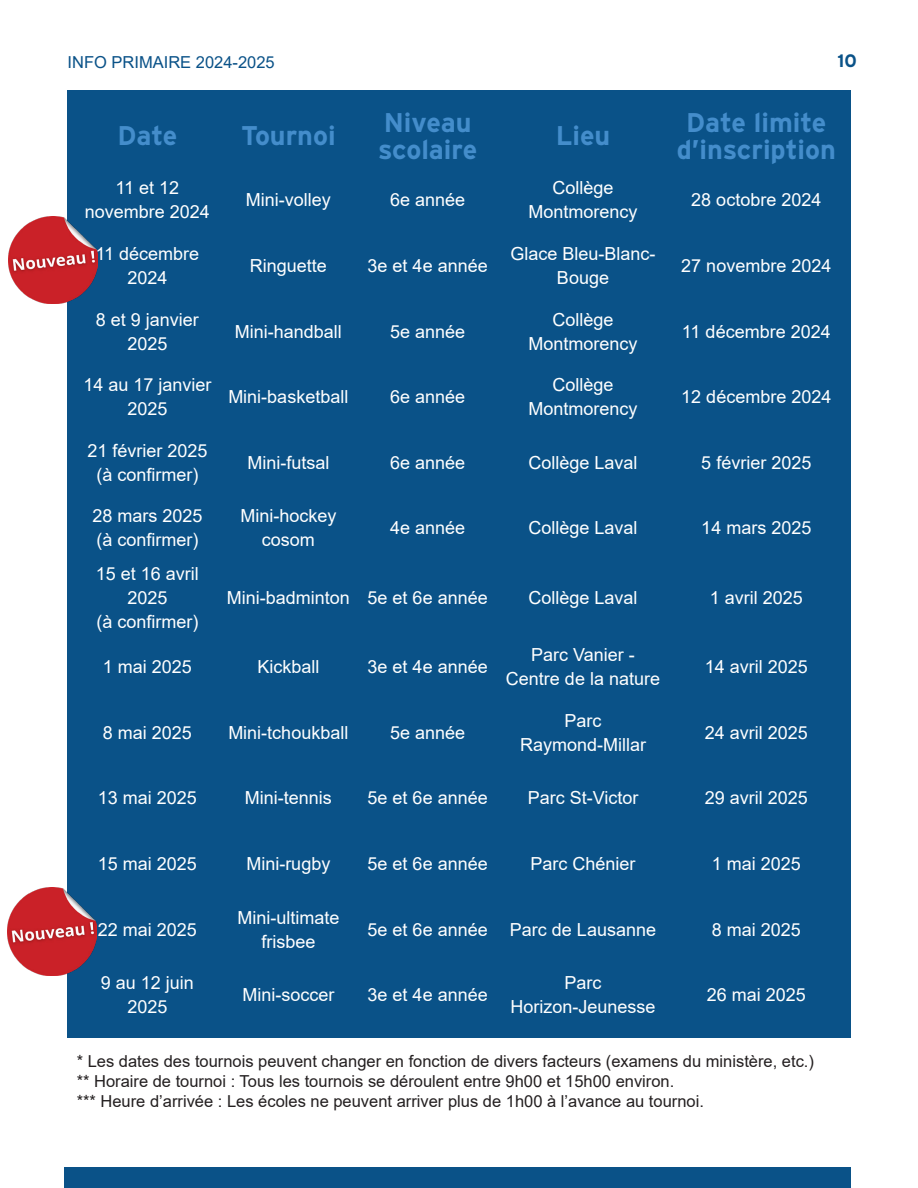
<style>
.page{position:relative;width:918px;height:1188px;background:#fff}
.page>*{position:absolute;margin:0;border:0;box-sizing:border-box;transform-origin:0 0}
.sous-sous-titre-bleu{font:700 27px/27px "Interstate";color:#448dcb}
.t1{font:18px/24px "Arial";color:#fff;text-align:center}
.PAGES{font:700 18px "Interstate";color:#0a5288}
.t2{font:16.5px "Arial";color:#231f20}
.haut_de_page{font:16.5px "Arial";color:#0a5288}
</style>
<div class="page">
<div style="left:65px;top:1167px;width:786px;height:21px;background:#0a5288"></div>
<div style="left:68px;top:91px;width:783px;height:947px;background:#0a5288"></div>
<img style="left:9px;top:216px;width:88px;height:87px">
<img style="left:8px;top:888px;width:88px;height:87px">
<p class="haut_de_page" style="left:68px;top:51px;width:209px">INFO PRIMAIRE 2024-2025</p>
<p class="PAGES" style="left:838px;top:51px;width:21px">10</p>
<p class="sous-sous-titre-bleu" style="left:117px;top:122px;width:61px">Date</p>
<p class="sous-sous-titre-bleu" style="left:241px;top:122px;width:96px">Tournoi</p>
<p class="sous-sous-titre-bleu" style="left:378px;top:108px;width:101px">Niveau scolaire</p>
<p class="t1" style="left:116px;top:176px;width:65px">11 et 12</p>
<p class="t1" style="left:85px;top:200px;width:127px">novembre 2024</p>
<p class="t1" style="left:246px;top:188px;width:86px">Mini-volley</p>
<p class="t1" style="left:390px;top:188px;width:77px">6e année</p>
<p class="sous-sous-titre-bleu" style="left:556px;top:122px;width:56px">Lieu</p>
<p class="t1" style="left:552px;top:176px;width:63px">Collège</p>
<p class="t1" style="left:529px;top:200px;width:111px">Montmorency</p>
<p class="t1" style="left:96px;top:242px;width:105px">11 décembre<br>2024</p>
<p class="t1" style="left:250px;top:254px;width:79px">Ringuette</p>
<p class="t1" style="left:368px;top:254px;width:122px">3e et 4e année</p>
<p class="t1" style="left:510px;top:242px;width:147px">Glace Bleu-Blanc-<br>Bouge</p>
<p class="t1" style="left:96px;top:307px;width:105px">8 et 9 janvier<br>2025</p>
<p class="t1" style="left:235px;top:319px;width:109px">Mini-handball</p>
<p class="t1" style="left:390px;top:319px;width:77px">5e année</p>
<p class="t1" style="left:83px;top:373px;width:130px">14 au 17 janvier<br>2025</p>
<p class="t1" style="left:228px;top:385px;width:122px">Mini-basketball</p>
<p class="t1" style="left:390px;top:385px;width:77px">6e année</p>
<p class="t1" style="left:552px;top:307px;width:63px">Collège</p>
<p class="t1" style="left:529px;top:331px;width:111px">Montmorency</p>
<p class="t1" style="left:552px;top:373px;width:63px">Collège</p>
<p class="t1" style="left:529px;top:397px;width:111px">Montmorency</p>
<p class="sous-sous-titre-bleu" style="left:677px;top:108px;width:161px;text-align:center">Date limite d’inscription</p>
<p class="t1" style="left:691px;top:188px;width:132px">28 octobre 2024</p>
<p class="t1" style="left:681px;top:254px;width:152px">27 novembre 2024</p>
<p class="t1" style="left:682px;top:319px;width:150px">11 décembre 2024</p>
<p class="t1" style="left:681px;top:385px;width:152px">12 décembre 2024</p>
<p class="t1" style="left:87px;top:438px;width:122px">21 février 2025 (à confirmer)</p>
<p class="t1" style="left:92px;top:504px;width:112px">28 mars 2025</p>
<p class="t1" style="left:96px;top:528px;width:104px">(à confirmer)</p>
<p class="t1" style="left:96px;top:561px;width:105px">15 et 16 avril<br>2025</p>
<p class="t1" style="left:96px;top:609px;width:104px">(à confirmer)</p>
<p class="t1" style="left:247px;top:450px;width:84px">Mini-futsal</p>
<p class="t1" style="left:390px;top:450px;width:77px">6e année</p>
<p class="t1" style="left:528px;top:450px;width:111px">Collège Laval</p>
<p class="t1" style="left:701px;top:450px;width:112px">5 février 2025</p>
<p class="t1" style="left:240px;top:504px;width:98px">Mini-hockey cosom</p>
<p class="t1" style="left:390px;top:516px;width:77px">4e année</p>
<p class="t1" style="left:528px;top:516px;width:111px">Collège Laval</p>
<p class="t1" style="left:701px;top:516px;width:112px">14 mars 2025</p>
<p class="t1" style="left:227px;top:585px;width:125px">Mini-badminton</p>
<p class="t1" style="left:368px;top:585px;width:122px">5e et 6e année</p>
<p class="t1" style="left:528px;top:585px;width:111px">Collège Laval</p>
<p class="t1" style="left:710px;top:585px;width:95px">1 avril 2025</p>
<p class="t1" style="left:103px;top:655px;width:91px">1 mai 2025</p>
<p class="t1" style="left:257px;top:655px;width:64px">Kickball</p>
<p class="t1" style="left:368px;top:655px;width:122px">3e et 4e année</p>
<p class="t1" style="left:506px;top:643px;width:156px">Parc Vanier -<br>Centre de la nature</p>
<p class="t1" style="left:705px;top:655px;width:105px">14 avril 2025</p>
<p class="t1" style="left:103px;top:720px;width:91px">8 mai 2025</p>
<p class="t1" style="left:228px;top:720px;width:122px">Mini-tchoukball</p>
<p class="t1" style="left:390px;top:720px;width:77px">5e année</p>
<p class="t1" style="left:565px;top:708px;width:39px">Parc</p>
<p class="t1" style="left:520px;top:732px;width:128px">Raymond-Millar</p>
<p class="t1" style="left:705px;top:720px;width:105px">24 avril 2025</p>
<p class="t1" style="left:98px;top:786px;width:101px">13 mai 2025</p>
<p class="t1" style="left:245px;top:786px;width:89px">Mini-tennis</p>
<p class="t1" style="left:368px;top:786px;width:122px">5e et 6e année</p>
<p class="t1" style="left:528px;top:786px;width:112px">Parc St-Victor</p>
<p class="t1" style="left:705px;top:786px;width:105px">29 avril 2025</p>
<p class="t1" style="left:98px;top:851px;width:101px">15 mai 2025</p>
<p class="t1" style="left:246px;top:851px;width:86px">Mini-rugby</p>
<p class="t1" style="left:368px;top:851px;width:122px">5e et 6e année</p>
<p class="t1" style="left:530px;top:851px;width:107px">Parc Chénier</p>
<p class="t1" style="left:712px;top:851px;width:91px">1 mai 2025</p>
<p class="t1" style="left:98px;top:917px;width:101px">22 mai 2025</p>
<p class="t1" style="left:237px;top:905px;width:104px">Mini-ultimate frisbee</p>
<p class="t1" style="left:368px;top:917px;width:122px">5e et 6e année</p>
<p class="t1" style="left:510px;top:917px;width:148px">Parc de Lausanne</p>
<p class="t1" style="left:712px;top:917px;width:91px">8 mai 2025</p>
<p class="t1" style="left:101px;top:971px;width:95px">9 au 12 juin<br>2025</p>
<p class="t1" style="left:565px;top:971px;width:39px">Parc</p>
<p class="t1" style="left:510px;top:995px;width:147px">Horizon-Jeunesse</p>
<p class="t1" style="left:242px;top:983px;width:93px">Mini-soccer</p>
<p class="t1" style="left:368px;top:983px;width:122px">3e et 4e année</p>
<p class="t1" style="left:707px;top:983px;width:101px">26 mai 2025</p>
<p class="t2" style="left:77px;top:1050px;width:739px">* Les dates des tournois peuvent changer en fonction de divers facteurs (examens du ministère, etc.)</p>
<p class="t2" style="left:77px;top:1070px;width:599px">** Horaire de tournoi : Tous les tournois se déroulent entre 9h00 et 15h00 environ.</p>
<p class="t2" style="left:77px;top:1090px;width:629px">*** Heure d’arrivée : Les écoles ne peuvent arriver plus de 1h00 à l’avance au tournoi.</p>
</div>
